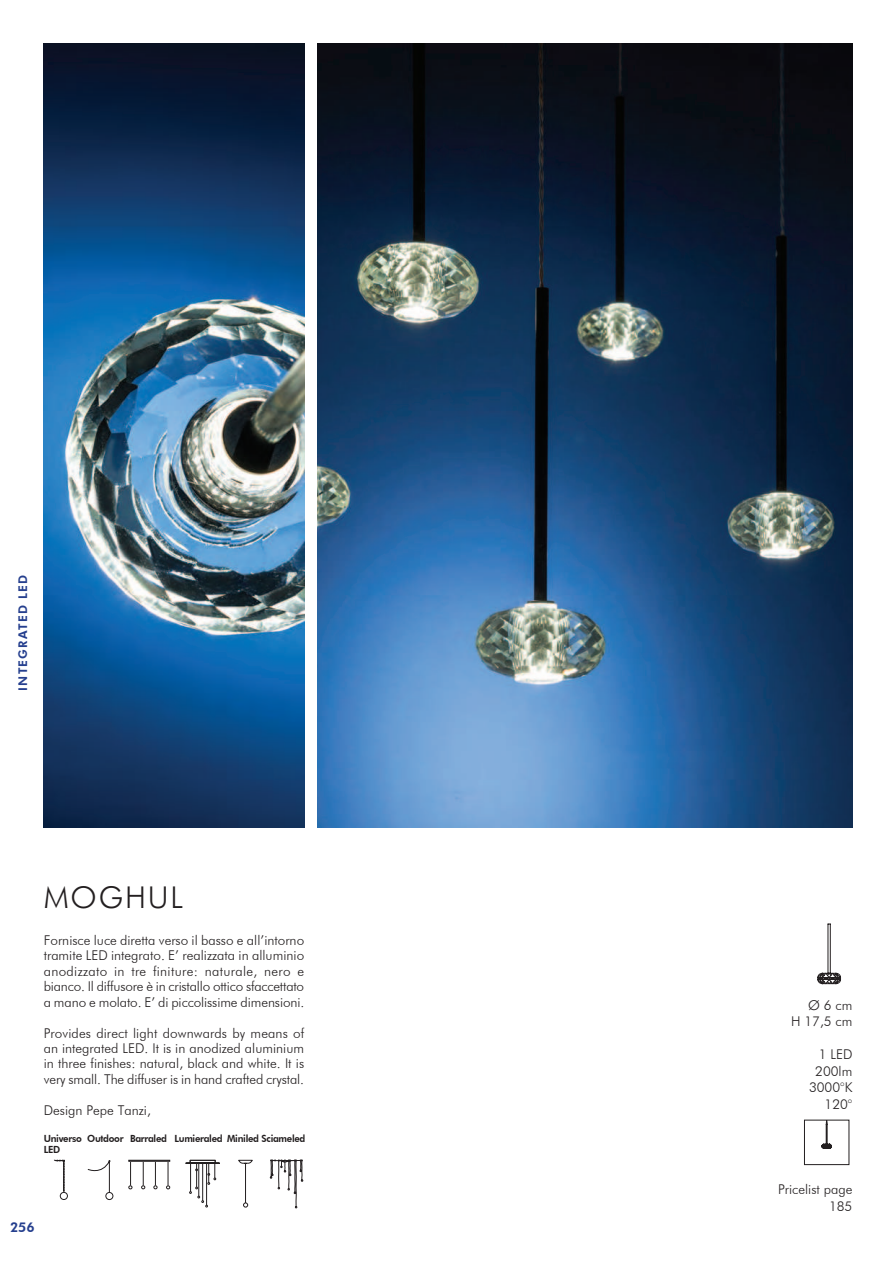
<style>
.page{position:relative;width:894px;height:1264px;background:#fff}
.page>*{position:absolute;margin:0;border:0;box-sizing:border-box;transform-origin:0 0}
.t1{font:300 30px "Futura BT";letter-spacing:.06em;color:#231f20}
.t2{font:300 13.5px/15.5px "Futura BT";letter-spacing:-.005em;color:#231f20;text-align:right}
.t3{font:800 13.5px "Futura BT";color:#253f8e}
.t4{font:800 12px "Futura BT";letter-spacing:.1em;color:#253f8e}
.t5{font:800 9.9px/10.5px "Futura BT";letter-spacing:-.03em;color:#231f20;scale:.96 1}
</style>
<div class="page">
<img style="left:318px;top:44px;width:534px;height:784px">
<img style="left:44px;top:44px;width:260px;height:784px">
<svg style="left:817px;top:923px;width:23px;height:61px"></svg>
<div style="left:804px;top:1120px;width:44px;height:45px;border:1px solid #231f20"></div>
<svg style="left:821px;top:1120px;width:10px;height:29px"></svg>
<svg style="left:128px;top:1162px;width:4px;height:27px"></svg>
<svg style="left:166px;top:1162px;width:4px;height:27px"></svg>
<svg style="left:141px;top:1162px;width:4px;height:27px"></svg>
<div style="left:128px;top:1160px;width:42px;height:1px;border:1px solid #231f20"></div>
<svg style="left:154px;top:1162px;width:3px;height:27px"></svg>
<div style="left:190px;top:1160px;width:25px;height:3px;border:1px solid #231f20"></div>
<hr style="left:186px;top:1163px;width:33px;height:1px;background:#231f20">
<svg style="left:189px;top:1164px;width:27px;height:43px"></svg>
<svg style="left:270px;top:1160px;width:33px;height:48px"></svg>
<hr style="left:245px;top:1163px;width:1px;height:40px;background:#231f20">
<svg style="left:243px;top:1203px;width:5px;height:4px"></svg>
<svg style="left:238px;top:1160px;width:15px;height:4px"></svg>
<div style="left:60px;top:1192px;width:8px;height:8px;border:1px solid #231f20;border-radius:50%"></div>
<svg style="left:54px;top:1160px;width:11px;height:33px"></svg>
<div style="left:106px;top:1192px;width:7px;height:8px;border:1px solid #231f20;border-radius:50%"></div>
<svg style="left:87px;top:1160px;width:23px;height:33px"></svg>
<p class="t4" style="left:18px;top:691px;width:118px;rotate:-90deg">INTEGRATED LED</p>
<h1 class="t1" style="left:44px;top:885px;width:140px">MOGHUL</h1>
<p class="t2" style="left:44px;top:933px;width:262px;text-align:justify">Fornisce luce diretta verso il basso e all’intorno tramite LED integrato. E’ realizzata in alluminio anodizzato in tre finiture: naturale, nero e bianco. Il diffusore è in cristallo ottico sfaccettato a mano e molato. E’ di piccolissime dimensioni.</p>
<p class="t2" style="left:44px;top:1026px;width:262px;text-align:justify">Provides direct light downwards by means of an integrated LED. It is in anodized aluminium in three finishes: natural, black and white. It is very small. The diffuser is in hand crafted crystal.</p>
<p class="t2" style="left:44px;top:1103px;width:109px">Design Pepe Tanzi,</p>
<p class="t5" style="left:44px;top:1134px;width:41px">Universo<br>LED</p>
<p class="t5" style="left:87px;top:1134px;width:229px">Outdoor Barraled Lumieraled Miniled Sciameled</p>
<p class="t3" style="left:10px;top:1222px;width:26px">256</p>
<p class="t2" style="left:790px;top:998px;width:63px;line-height:16.5px">Ø 6 cm<br>H 17,5 cm</p>
<p class="t2" style="left:808px;top:1047px;width:45px;line-height:16.5px">1 LED<br>200lm<br>3000°K<br>120°</p>
<p class="t2" style="left:777px;top:1182px;width:76px;line-height:16.5px">Pricelist page<br>185</p>
</div>
